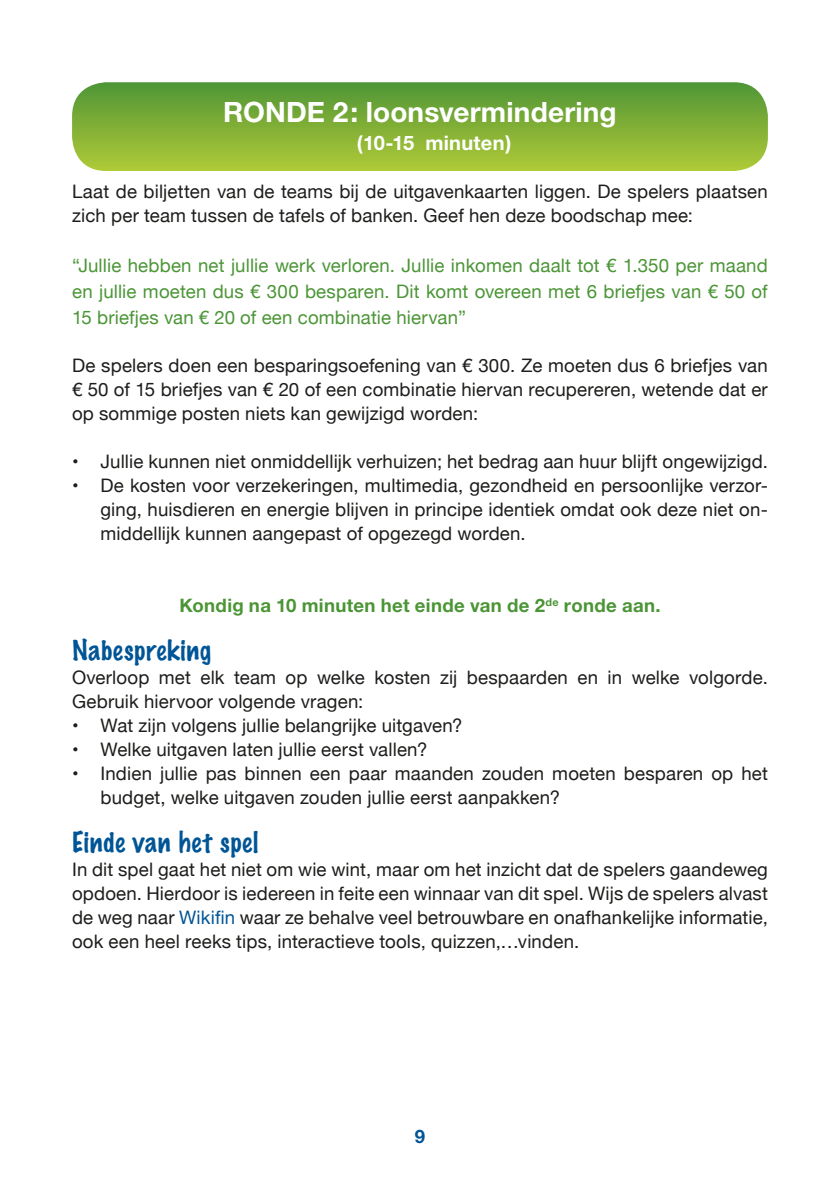
<style>
.page{position:relative;width:840px;height:1191px;background:#fff}
.page>*{position:absolute;margin:0;border:0;box-sizing:border-box;transform-origin:0 0}
.t1{font:700 28px "Helvetica Neue";letter-spacing:.005em;color:#fff}
.t2{font:100 26px "Marker Felt";letter-spacing:.025em;color:#005596}
.t3{font:700 20px "Helvetica Neue";letter-spacing:.015em;color:#fff}
.t4{font:18.6px/24px "Helvetica Neue";letter-spacing:.01em;color:#1d1d1b}
.t5{font:18.6px/26px "Helvetica Neue";letter-spacing:.01em;color:#4b9536;text-align:justify}
.t6{font:700 18.6px "Helvetica Neue";letter-spacing:.015em;color:#4b9536}
.t7{font:700 18.6px "Helvetica Neue";color:#005596}
.s1{color:#005596}
</style>
<div class="page">
<svg style="left:72px;top:82px;width:695px;height:89px;background:#82b03a"></svg>
<h1 class="t1" style="left:223px;top:95px;width:394px">Ronde 2: loonsvermindering</h1>
<p class="t3" style="left:357px;top:130px;width:156px">(10-15 minuten)</p>
<p class="t4" style="left:72px;top:180px;width:697px">Laat de biljetten van de teams bij de uitgavenkaarten liggen. De spelers plaatsen zich per team tussen de tafels of banken. Geef hen deze boodschap mee:</p>
<p class="t5" style="left:72px;top:253px;width:697px">“Jullie hebben net jullie werk verloren. Jullie inkomen daalt tot € 1.350 per maand en jullie moeten dus € 300 besparen. Dit komt overeen met 6 briefjes van € 50 of 15 briefjes van € 20 of een combinatie hiervan”</p>
<p class="t4" style="left:72px;top:354px;width:697px;text-align:justify">De spelers doen een besparingsoefening van € 300. Ze moeten dus 6 briefjes van € 50 of 15 briefjes van € 20 of een combinatie hiervan recupereren, wetende dat er op sommige posten niets kan gewijzigd worden:</p>
<p class="t4" style="left:72px;top:450px;width:697px">• Jullie kunnen niet onmiddellijk verhuizen; het bedrag aan huur blijft ongewijzigd.</p>
<p class="t4" style="left:100px;top:474px;width:668px;text-align:justify;text-indent:-28px">• De kosten voor verzekeringen, multimedia, gezondheid en persoonlijke verzor&shy;ging, huisdieren en energie blijven in principe identiek omdat ook deze niet on&shy;middellijk kunnen aangepast of opgezegd worden.</p>
<p class="t6" style="left:179px;top:594px;width:482px">Kondig na 10 minuten het einde van de 2<sup>de</sup> ronde aan.</p>
<h2 class="t2" style="left:72px;top:629px;width:140px">Nabespreking</h2>
<p class="t4" style="left:72px;top:666px;width:697px">Overloop met elk team op welke kosten zij bespaarden en in welke volgorde.<br>Gebruik hiervoor volgende vragen:</p>
<p class="t4" style="left:72px;top:714px;width:392px">• Wat zijn volgens jullie belangrijke uitgaven?</p>
<p class="t4" style="left:72px;top:738px;width:356px">• Welke uitgaven laten jullie eerst vallen?</p>
<p class="t4" style="left:100px;top:762px;width:668px;text-indent:-28px">• Indien jullie pas binnen een paar maanden zouden moeten besparen op het budget, welke uitgaven zouden jullie eerst aanpakken?</p>
<h2 class="t2" style="left:72px;top:821px;width:187px">Einde van het spel</h2>
<p class="t4" style="left:72px;top:858px;width:697px;text-align:justify">In dit spel gaat het niet om wie wint, maar om het inzicht dat de spelers gaandeweg opdoen. Hierdoor is iedereen in feite een winnaar van dit spel. Wijs de spelers alvast de weg naar <span class="s1">Wikifin</span> waar ze behalve veel betrouwbare en onafhankelijke informatie, ook een heel reeks tips, interactieve tools, quizzen,…vinden.</p>
<p class="t7" style="left:414px;top:1125px;width:12px">9</p>
</div>
